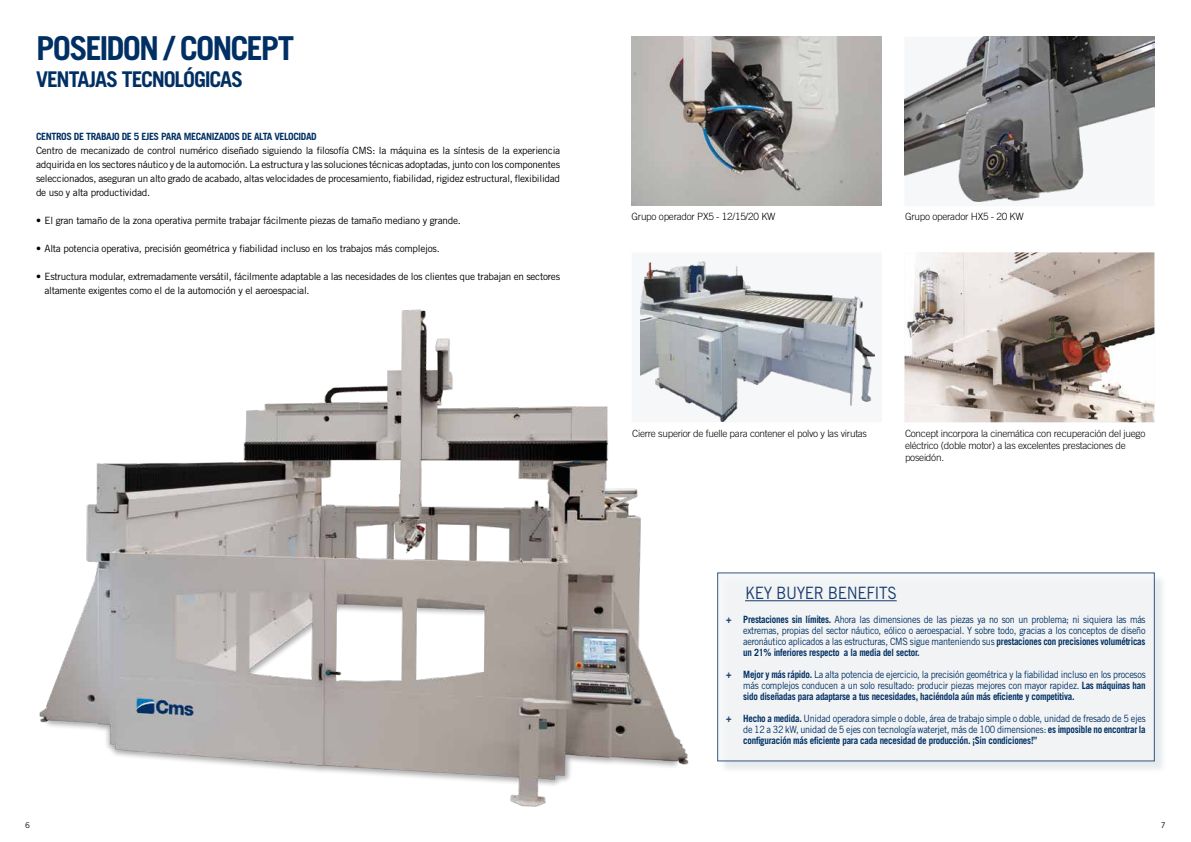
<style>
.page{position:relative;width:1191px;height:842px;background:#fff}
.page>*{position:absolute;margin:0;border:0;box-sizing:border-box;transform-origin:0 0}
.t1{font:700 33px "Trade Gothic LT Std";letter-spacing:-.065em;color:#003063}
.t2{font:700 21.7px "Trade Gothic LT Std";letter-spacing:-.055em;color:#003063}
.t3{font:17px "Trade Gothic LT Std";letter-spacing:-.025em;color:#183c6f;scale:.9 1}
.t4{font:10px/11px "Trade Gothic LT Std";letter-spacing:-.025em;color:#003063;text-align:justify;scale:.9 1}
.t5{font:10px/14px "Trade Gothic LT Std";letter-spacing:-.025em;color:#000;text-align:justify}
.t6{font:300 10px/12px "Trade Gothic LT Std";letter-spacing:-.025em;color:#000}
.t7{font:700 10px "Trade Gothic LT Std";letter-spacing:-.04em;color:#003063}
.t8{font:8px "Trade Gothic LT Std";color:#000}
.s1{font-weight:700;color:#183c6f}
.s2{font-weight:700}
</style>
<div class="page">
<div style="left:719px;top:574px;width:447px;height:199px;background:#d8dfe3;opacity:.75"></div>
<div style="left:717px;top:573px;width:437px;height:188px;background:#f4f6f7"></div>
<hr style="left:745px;top:600px;width:151px;height:1px;background:#183c6f">
<img style="left:39px;top:309px;width:690px;height:498px">
<img style="left:904px;top:252px;width:250px;height:170px">
<img style="left:904px;top:36px;width:250px;height:166px">
<div style="left:631px;top:261px;width:244px;height:161px;background:#f5f7f9"></div>
<img style="left:641px;top:262px;width:233px;height:159px">
<img style="left:631px;top:36px;width:250px;height:170px">
<h1 class="t1" style="left:36px;top:28px;width:260px">POSEIDON / CONCEPT</h1>
<h2 class="t2" style="left:36px;top:65px;width:209px">VENTAJAS TECNOLÓGICAS</h2>
<p class="t7" style="left:36px;top:131px;width:282px">CENTROS DE TRABAJO DE 5 EJES PARA MECANIZADOS DE ALTA VELOCIDAD</p>
<p class="t5" style="left:36px;top:144px;width:526px">Centro de mecanizado de control numérico diseñado siguiendo la filosofía CMS: la máquina es la síntesis de la experiencia adquirida en los sectores náutico y de la automoción. La estructura y las soluciones técnicas adoptadas, junto con los componentes seleccionados, aseguran un alto grado de acabado, altas velocidades de procesamiento, fiabilidad, rigidez estructural, flexibilidad de uso y alta productividad.</p>
<p class="t5" style="left:36px;top:214px;width:426px">• El gran tamaño de la zona operativa permite trabajar fácilmente piezas de tamaño mediano y grande.</p>
<p class="t5" style="left:36px;top:242px;width:405px">• Alta potencia operativa, precisión geométrica y fiabilidad incluso en los trabajos más complejos.</p>
<p class="t5" style="left:44px;top:270px;width:517px;text-indent:-8px">• Estructura modular, extremadamente versátil, fácilmente adaptable a las necesidades de los clientes que trabajan en sectores altamente exigentes como el de la automoción y el aeroespacial.</p>
<p class="t6" style="left:631px;top:211px;width:145px">Grupo operador PX5 - 12/15/20 KW</p>
<p class="t6" style="left:905px;top:211px;width:120px">Grupo operador HX5 - 20 KW</p>
<p class="t6" style="left:632px;top:427px;width:236px">Cierre superior de fuelle para contener el polvo y las virutas</p>
<p class="t6" style="left:905px;top:427px;width:242px">Concept incorpora la cinemática con recuperación del juego eléctrico (doble motor) a las excelentes prestaciones de poseidón.</p>
<h3 class="t3" style="left:745px;top:583px;width:170px">KEY BUYER BENEFITS</h3>
<p class="t4" style="left:743px;top:614px;width:448px;text-indent:-17px"><span class="s1">+</span> <span class="s2">Prestaciones sin límites.</span> Ahora las dimensiones de las piezas ya no son un problema; ni siquiera las más extremas, propias del sector náutico, eólico o aeroespacial. Y sobre todo, gracias a los conceptos de diseño aeronáutico aplicados a las estructuras, CMS sigue manteniendo sus <span class="s2">prestaciones con precisiones volumétricas un 21% inferiores respecto a la media del sector.</span></p>
<p class="t4" style="left:743px;top:669px;width:448px;text-indent:-17px"><span class="s1">+</span> <span class="s2">Mejor y más rápido.</span> La alta potencia de ejercicio, la precisión geométrica y la fiabilidad incluso en los procesos más complejos conducen a un solo resultado: producir piezas mejores con mayor rapidez. <span class="s2">Las máquinas han sido diseñadas para adaptarse a tus necesidades, haciéndola aún más eficiente y competitiva.</span></p>
<p class="t4" style="left:743px;top:713px;width:449px;text-indent:-17px"><span class="s1">+</span> <span class="s2">Hecho a medida.</span> Unidad operadora simple o doble, área de trabajo simple o doble, unidad de fresado de 5 ejes de 12 a 32 kW, unidad de 5 ejes con tecnología waterjet, más de 100 dimensiones: <span class="s2">es imposible no encontrar la configuración más eficiente para cada necesidad de producción. ¡Sin condiciones!”</span></p>
<p class="t8" style="left:25px;top:820px;width:6px">6</p>
<p class="t8" style="left:1160px;top:820px;width:6px">7</p>
</div>
